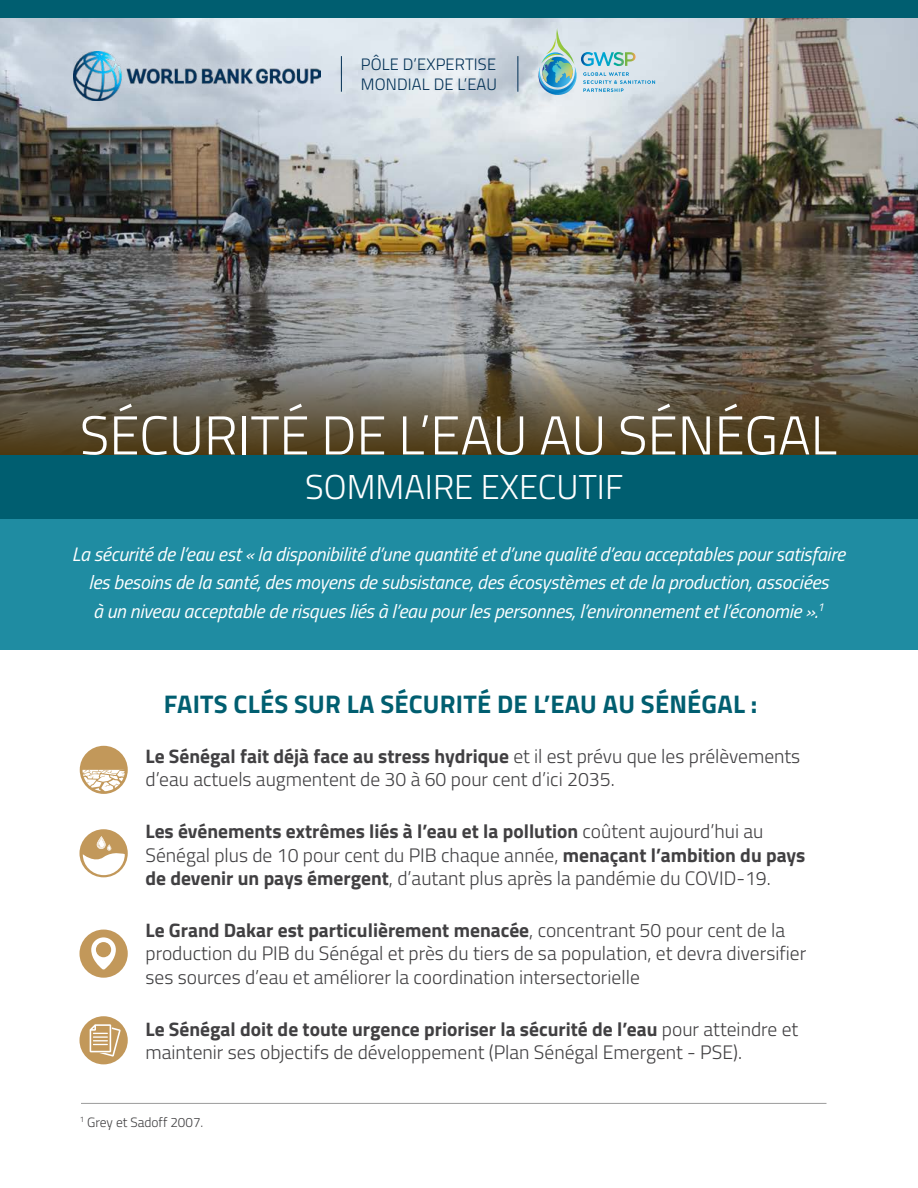
<style>
.page{position:relative;width:918px;height:1188px;background:#fff}
.page>*{position:absolute;margin:0;border:0;box-sizing:border-box;transform-origin:0 0}
.t1{font:300 54.75px "Titillium Web";color:#fff}
.t2{font:300 34.5px "Titillium Web";color:#fff}
.t3{font:700 25.5px "Titillium Web";letter-spacing:.01em;color:#005e70}
.t4{font:300 19.5px/23.4px "Titillium Web";color:#414042}
.t5{font:italic 19.5px/28.5px "Titillium Web";letter-spacing:-.01em;color:#fff;text-align:center}
.t6{font:300 16.5px/19.5px "Titillium Web";letter-spacing:.01em;color:#002f54}
.t7{font:300 13.5px "Titillium Web";color:#414042}
.s1{font-weight:700}
</style>
<div class="page">
<img style="left:0;top:18px;width:918px;height:342px">
<div style="left:0;top:518px;width:918px;height:132px;background:#1f8ca2"></div>
<div style="left:0;top:455px;width:918px;height:63px;background:#005e70"></div>
<div style="left:0;top:0;width:918px;height:18px;background:#005e70"></div>
<svg style="left:0;top:360px;width:918px;height:95px;background:#635946"></svg>
<hr style="left:81px;top:1103px;width:745px;height:1px;background:#000">
<div style="left:80px;top:746px;width:48px;height:48px;background:#c2985a;border-radius:50%"></div>
<svg style="left:83px;top:770px;width:42px;height:21px"></svg>
<div style="left:80px;top:829px;width:48px;height:48px;background:#c2985a;border-radius:50%"></div>
<svg style="left:83px;top:836px;width:42px;height:39px"></svg>
<div style="left:80px;top:930px;width:48px;height:48px;background:#c2985a;border-radius:50%"></div>
<svg style="left:91px;top:937px;width:25px;height:33px"></svg>
<div style="left:80px;top:1016px;width:48px;height:48px;background:#c2985a;border-radius:50%"></div>
<svg style="left:90px;top:1024px;width:31px;height:33px"></svg>
<img style="left:73px;top:52px;width:248px;height:48px">
<hr style="left:341px;top:56px;width:1px;height:36px;background:#002f54">
<hr style="left:518px;top:56px;width:1px;height:36px;background:#002f54">
<svg style="left:536px;top:28px;width:119px;height:68px;background:#bad6dd"></svg>
<p class="t6" style="left:361px;top:54px;width:138px">PÔLE D’EXPERTISE<br>MONDIAL DE L’EAU</p>
<p class="t1" style="left:80px;top:396px;width:759px">SÉCURITÉ DE L’EAU AU SÉNÉGAL</p>
<p class="t2" style="left:305px;top:462px;width:319px">SOMMAIRE EXECUTIF</p>
<p class="t5" style="left:72px;top:539px;width:775px">La sécurité de l’eau est « la disponibilité d’une quantité et d’une qualité d’eau acceptables pour satisfaire les besoins de la santé, des moyens de subsistance, des écosystèmes et de la production, associées<br>à un niveau acceptable de risques liés à l’eau pour les personnes, l’environnement et l’économie ».<sup>1</sup></p>
<p class="t3" style="left:164px;top:685px;width:595px">FAITS CLÉS SUR LA SÉCURITÉ DE L’EAU AU SÉNÉGAL :</p>
<p class="t4" style="left:146px;top:744px;width:656px"><span class="s1">Le Sénégal fait déjà face au stress hydrique</span> et il est prévu que les prélèvements d’eau actuels augmentent de 30 à 60 pour cent d’ici 2035.</p>
<p class="t4" style="left:146px;top:819px;width:661px"><span class="s1">Les événements extrêmes liés à l’eau et la pollution</span> coûtent aujourd’hui au<br>Sénégal plus de 10 pour cent du PIB chaque année, <span class="s1">menaçant l’ambition du pays de devenir un pays émergent</span>, d’autant plus après la pandémie du COVID-19.</p>
<p class="t4" style="left:146px;top:918px;width:662px"><span class="s1">Le Grand Dakar est particulièrement menacée</span>, concentrant 50 pour cent de la production du PIB du Sénégal et près du tiers de sa population, et devra diversifier ses sources d’eau et améliorer la coordination intersectorielle</p>
<p class="t4" style="left:146px;top:1016px;width:654px"><span class="s1">Le Sénégal doit de toute urgence prioriser la sécurité de l’eau</span> pour atteindre et maintenir ses objectifs de développement (Plan Sénégal Emergent - PSE).</p>
<p class="t7" style="left:80px;top:1112px;width:125px"><sup>1</sup> Grey et Sadoff 2007.</p>
</div>
